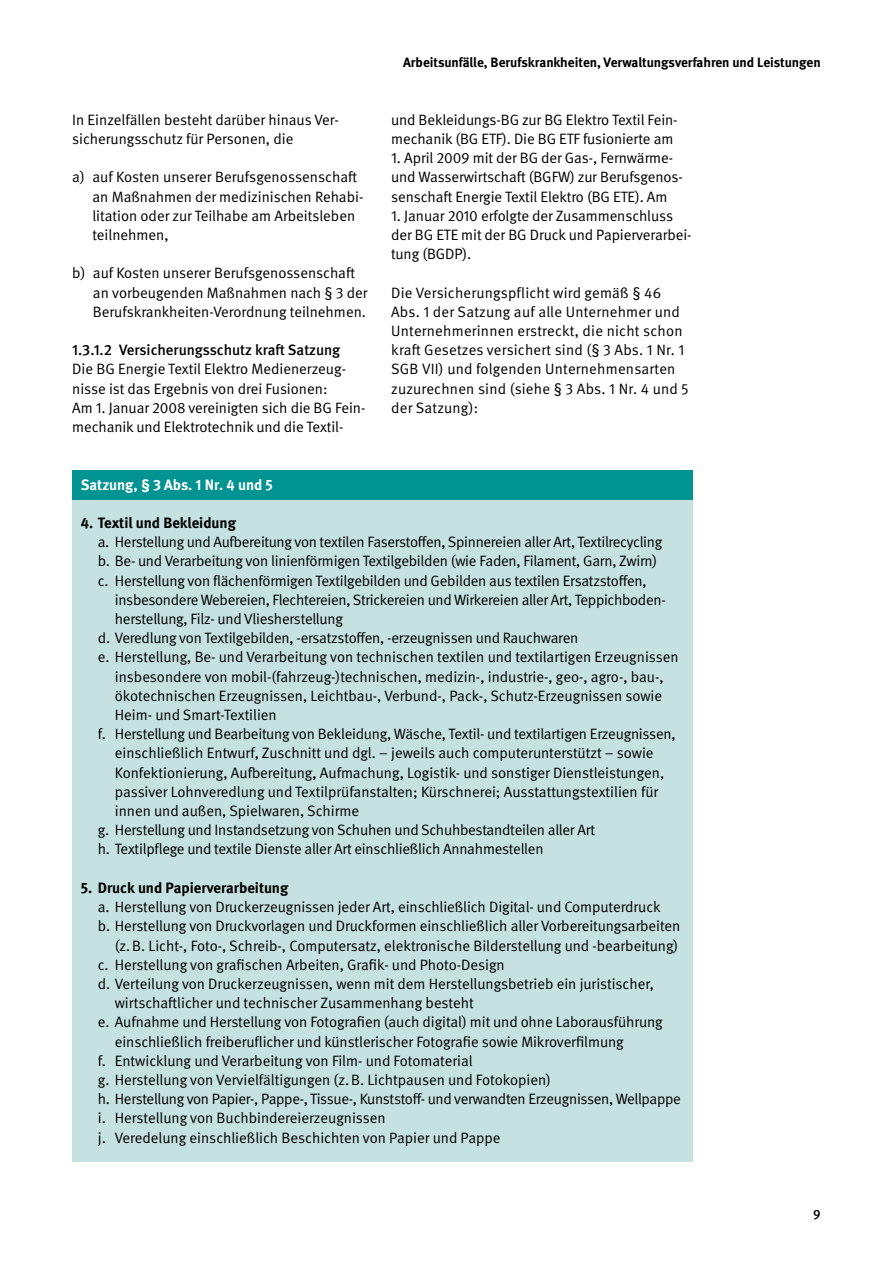
<style>
.page{position:relative;width:893px;height:1263px;background:#fff}
.page>*{position:absolute;margin:0;border:0;box-sizing:border-box;transform-origin:0 0}
.t1{font:15px/19.2px "DGUV Meta";letter-spacing:-.005em;color:#000}
.t2{font:15px/19.2px "DGUV Meta";letter-spacing:.015em;color:#000}
.t3{font:700 15px "DGUV Meta";color:#000}
.t4{font:500 15px "DGUV Meta";color:#000}
.t5{font:700 15px "DGUV Meta";color:#fff}
.t6{font:700 13.5px "DGUV Meta";color:#000}
.t7{font:500 13.5px "DGUV Meta";color:#000}
</style>
<div class="page">
<div style="left:72px;top:500px;width:621px;height:662px;background:#c5e1e0"></div>
<div style="left:72px;top:470px;width:621px;height:30px;background:#009391"></div>
<p class="t1" style="left:72px;top:110px;width:267px">In Einzelfällen besteht darüber hinaus Ver&shy;sicherungsschutz für Personen, die</p>
<p class="t1" style="left:92px;top:168px;width:271px;text-indent:-20px">a) auf Kosten unserer Berufsgenossenschaft an Maßnahmen der medizinischen Rehabi&shy;litation oder zur Teilhabe am Arbeitsleben teilnehmen,</p>
<p class="t1" style="left:93px;top:264px;width:276px;text-indent:-21px">b) auf Kosten unserer Berufsgenossenschaft an vorbeugenden Maßnahmen nach § 3 der<br>Berufskrankheiten-Verordnung teilnehmen.</p>
<p class="t4" style="left:72px;top:341px;width:269px">1.3.1.2 Versicherungsschutz kraft Satzung</p>
<p class="t1" style="left:72px;top:360px;width:295px">Die BG Energie Textil Elektro Medienerzeug&shy;nisse ist das Ergebnis von drei Fusionen:<br>Am 1. Januar 2008 vereinigten sich die BG Fein&shy;mechanik und Elektrotechnik und die Textil-</p>
<p class="t5" style="left:81px;top:475px;width:194px">Satzung, § 3 Abs. 1 Nr. 4 und 5</p>
<p class="t6" style="left:403px;top:54px;width:419px">Arbeitsunfälle, Berufskrankheiten, Verwaltungsverfahren und Leistungen</p>
<p class="t1" style="left:391px;top:110px;width:288px">und Bekleidungs-BG zur BG Elektro Textil Fein&shy;mechanik (BG ETF). Die BG ETF fusionierte am</p>
<p class="t1" style="left:391px;top:149px;width:293px">1. April 2009 mit der BG der Gas-, Fernwärme&shy;und Wasserwirtschaft (BGFW) zur Berufsgenos&shy;senschaft Energie Textil Elektro (BG ETE). Am</p>
<p class="t1" style="left:391px;top:206px;width:302px">1. Januar 2010 erfolgte der Zusammenschluss der BG ETE mit der BG Druck und Papierverarbei&shy;tung (BGDP).</p>
<p class="t2" style="left:391px;top:283px;width:299px">Die Versicherungspflicht wird gemäß § 46<br>Abs. 1 der Satzung auf alle Unternehmer und Unternehmerinnen erstreckt, die nicht schon kraft Gesetzes versichert sind (§ 3 Abs. 1 Nr. 1<br>SGB VII) und folgenden Unternehmensarten zuzurechnen sind (siehe § 3 Abs. 1 Nr. 4 und 5 der Satzung):</p>
<p class="t3" style="left:81px;top:514px;width:157px">4. Textil und Bekleidung</p>
<p class="t1" style="left:98px;top:533px;width:566px">a. Herstellung und Aufbereitung von textilen Faserstoffen, Spinnereien aller Art, Textilrecycling b. Be- und Verarbeitung von linienförmigen Textilgebilden (wie Faden, Filament, Garn, Zwirn) c. Herstellung von flächenförmigen Textilgebilden und Gebilden aus textilen Ersatzstoffen,</p>
<p class="t1" style="left:115px;top:590px;width:551px">insbesondere Webereien, Flechtereien, Strickereien und Wirkereien aller Art, Teppichboden-</p>
<p class="t1" style="left:115px;top:610px;width:230px">herstellung, Filz- und Vliesherstellung</p>
<p class="t1" style="left:98px;top:629px;width:482px">d. Veredlung von Textilgebilden, -ersatzstoffen, -erzeugnissen und Rauchwaren</p>
<p class="t1" style="left:98px;top:648px;width:582px">e. Herstellung, Be- und Verarbeitung von technischen textilen und textilartigen Erzeugnissen</p>
<p class="t1" style="left:115px;top:667px;width:550px">insbesondere von mobil-(fahrzeug-)technischen, medizin-, industrie-, geo-, agro-, bau-,</p>
<p class="t1" style="left:115px;top:686px;width:549px">ökotechnischen Erzeugnissen, Leichtbau-, Verbund-, Pack-, Schutz-Erzeugnissen sowie</p>
<p class="t1" style="left:115px;top:706px;width:163px">Heim- und Smart-Textilien</p>
<p class="t1" style="left:98px;top:725px;width:579px">f. Herstellung und Bearbeitung von Bekleidung, Wäsche, Textil- und textilartigen Erzeugnissen,</p>
<p class="t1" style="left:115px;top:744px;width:540px">einschließlich Entwurf, Zuschnitt und dgl. – jeweils auch computerunterstützt – sowie</p>
<p class="t1" style="left:115px;top:763px;width:551px">Konfektionierung, Aufbereitung, Aufmachung, Logistik- und sonstiger Dienstleistungen,</p>
<p class="t1" style="left:115px;top:782px;width:545px">passiver Lohnveredlung und Textilprüfanstalten; Kürschnerei; Ausstattungstextilien für</p>
<p class="t1" style="left:115px;top:802px;width:246px">innen und außen, Spielwaren, Schirme</p>
<p class="t1" style="left:98px;top:821px;width:499px">g. Herstellung und Instandsetzung von Schuhen und Schuhbestandteilen aller Art</p>
<p class="t1" style="left:98px;top:840px;width:447px">h. Textilpflege und textile Dienste aller Art einschließlich Annahmestellen</p>
<p class="t3" style="left:81px;top:879px;width:209px">5. Druck und Papierverarbeitung</p>
<p class="t1" style="left:98px;top:898px;width:564px">a. Herstellung von Druckerzeugnissen jeder Art, einschließlich Digital- und Computerdruck</p>
<p class="t1" style="left:98px;top:917px;width:584px">b. Herstellung von Druckvorlagen und Druckformen einschließlich aller Vorbereitungsarbeiten</p>
<p class="t1" style="left:115px;top:936px;width:565px">(z.B. Licht-, Foto-, Schreib-, Computersatz, elektronische Bilderstellung und -bearbeitung)</p>
<p class="t1" style="left:98px;top:955px;width:408px">c. Herstellung von grafischen Arbeiten, Grafik- und Photo-Design</p>
<p class="t1" style="left:98px;top:974px;width:558px">d. Verteilung von Druckerzeugnissen, wenn mit dem Herstellungsbetrieb ein juristischer,</p>
<p class="t1" style="left:115px;top:994px;width:361px">wirtschaftlicher und technischer Zusammenhang besteht</p>
<p class="t1" style="left:98px;top:1013px;width:566px">e. Aufnahme und Herstellung von Fotografien (auch digital) mit und ohne Laborausführung</p>
<p class="t1" style="left:115px;top:1032px;width:510px">einschließlich freiberuflicher und künstlerischer Fotografie sowie Mikroverfilmung</p>
<p class="t1" style="left:98px;top:1051px;width:376px">f. Entwicklung und Verarbeitung von Film- und Fotomaterial</p>
<p class="t1" style="left:98px;top:1070px;width:455px">g. Herstellung von Vervielfältigungen (z.B. Lichtpausen und Fotokopien)</p>
<p class="t1" style="left:98px;top:1090px;width:585px">h. Herstellung von Papier-, Pappe-, Tissue-, Kunststoff- und verwandten Erzeugnissen, Wellpappe</p>
<p class="t1" style="left:98px;top:1109px;width:289px">i. Herstellung von Buchbindereierzeugnissen</p>
<p class="t1" style="left:98px;top:1128px;width:404px">j. Veredelung einschließlich Beschichten von Papier und Pappe</p>
<p class="t7" style="left:813px;top:1207px;width:9px">9</p>
</div>
